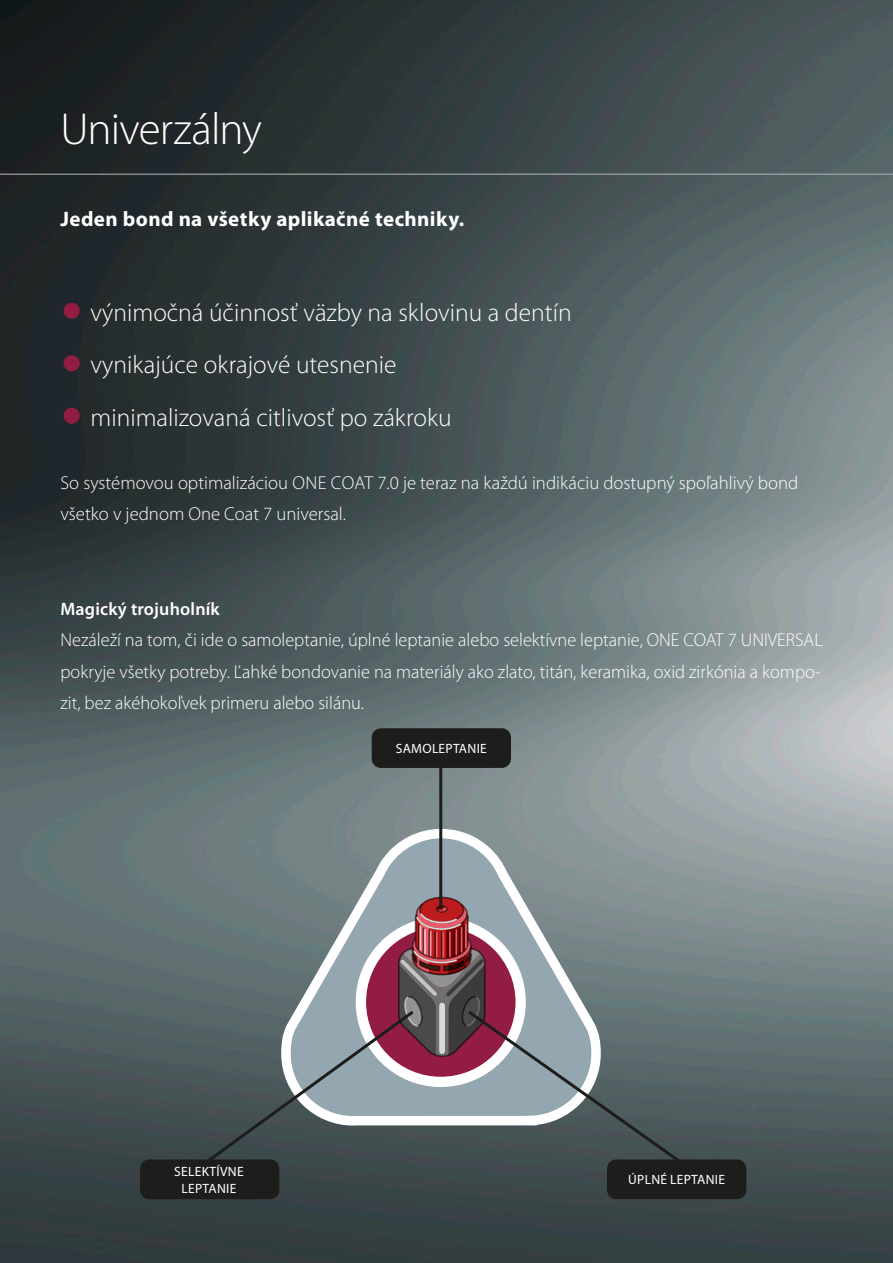
<style>
.page{position:relative;width:893px;height:1263px;background:#fff}
.page>*{position:absolute;margin:0;border:0;box-sizing:border-box;transform-origin:0 0}
.t1{font:300 45px "Myriad Pro";letter-spacing:-.02em;color:#fff}
.t2{font:300 25.5px "Myriad Pro";color:#fff}
.t3{font:700 21px "Myriad Pro";letter-spacing:.02em;color:#fff}
.t4{font:300 18.75px/31.5px "Myriad Pro";color:#fff}
.t5{font:600 18px "Myriad Pro";letter-spacing:.01em;color:#fff}
.t6{font:13.5px/16.2px "Myriad Pro";letter-spacing:.02em;color:#fff;text-align:center}
.s1{font-size:90px;color:#931d42}
</style>
<div class="page">
<img style="left:0;top:0;width:893px;height:1263px">
<hr style="left:0;top:174px;width:893px;height:1px;background:#b0b2b3">
<svg style="left:280px;top:828px;width:322px;height:69px;background:#8e9c9f"></svg>
<svg style="left:202px;top:897px;width:484px;height:270px;background:#7a7b81"></svg>
<hr style="left:439px;top:765px;width:3px;height:142px;background:#1d1d1b">
<div style="left:609px;top:1162px;width:135px;height:35px;background:#1d1d1b;border-radius:7px"></div>
<div style="left:607px;top:1159px;width:139px;height:40px;border:4px solid #1d1d1b;border-radius:7px"></div>
<div style="left:142px;top:1162px;width:135px;height:35px;background:#1d1d1b;border-radius:7px"></div>
<div style="left:140px;top:1159px;width:139px;height:40px;border:4px solid #1d1d1b;border-radius:7px"></div>
<div style="left:374px;top:730px;width:135px;height:36px;background:#1d1d1b;border-radius:7px"></div>
<div style="left:372px;top:728px;width:139px;height:40px;border:4px solid #1d1d1b;border-radius:7px"></div>
<h1 class="t1" style="left:60px;top:104px;width:203px">Univerzálny</h1>
<p class="t3" style="left:60px;top:207px;width:405px">Jeden bond na všetky aplikačné techniky.</p>
<h2 class="t2" style="left:60px;top:298px;width:513px"><span class="s1">•</span> výnimočná účinnosť väzby na sklovinu a dentín</h2>
<h2 class="t2" style="left:60px;top:351px;width:338px"><span class="s1">•</span> vynikajúce okrajové utesnenie</h2>
<h2 class="t2" style="left:60px;top:403px;width:393px"><span class="s1">•</span> minimalizovaná citlivosť po zákroku</h2>
<p class="t4" style="left:60px;top:467px;width:739px">So systémovou optimalizáciou ONE COAT 7.0 je teraz na každú indikáciu dostupný spoľahlivý bond všetko v jednom One Coat 7 universal.</p>
<p class="t5" style="left:60px;top:598px;width:161px">Magický trojuholník</p>
<p class="t4" style="left:60px;top:624px;width:764px;text-align:justify">Nezáleží na tom, či ide o samoleptanie, úplné leptanie alebo selektívne leptanie, ONE COAT 7 UNIVERSAL pokryje všetky potreby. Ľahké bondovanie na materiály ako zlato, titán, keramika, oxid zirkónia a kompo&shy;zit, bez akéhokoľvek primeru alebo silánu.</p>
<p class="t6" style="left:396px;top:741px;width:92px">SAMOLEPTANIE</p>
<p class="t6" style="left:174px;top:1164px;width:71px">SELEKTÍVNE<br>LEPTANIE</p>
<p class="t6" style="left:628px;top:1172px;width:98px">ÚPLNÉ LEPTANIE</p>
</div>
